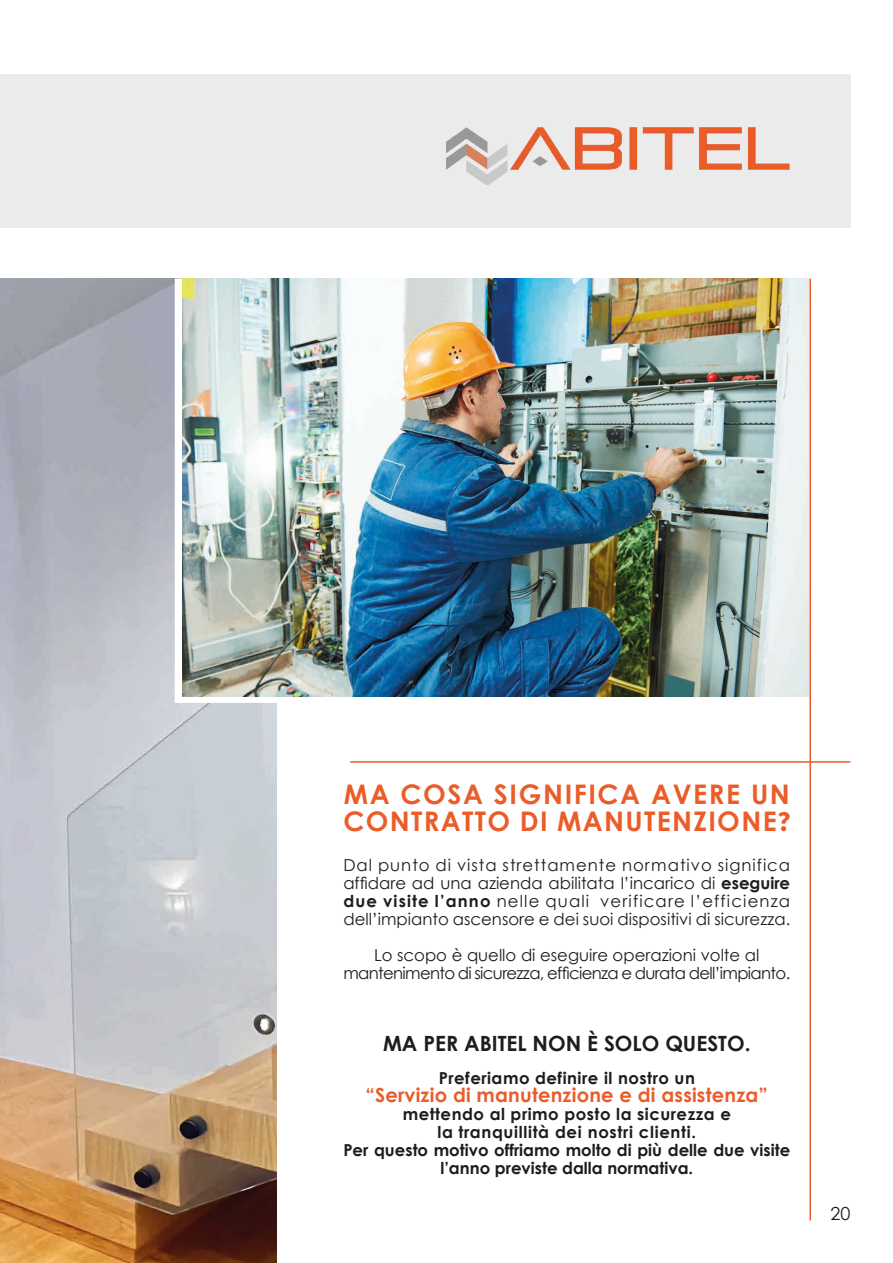
<style>
.page{position:relative;width:893px;height:1263px;background:#fff}
.page>*{position:absolute;margin:0;border:0;box-sizing:border-box;transform-origin:0 0}
.t1{font:700 27px/27px "Century Gothic";letter-spacing:.05em;color:#eb5c28}
.t2{font:700 21px "Century Gothic";color:#1d1d1b}
.t3{font:700 19.5px "Century Gothic";letter-spacing:.01em;color:#eb5c28}
.t4{font:18px "Century Gothic";color:#1d1d1b}
.t5{font:16.5px/18px "Century Gothic";color:#1d1d1b;text-align:justify}
.t6{font:700 16.5px/18px "Century Gothic";color:#1d1d1b;text-align:center}
.t7{font:16.5px/18px "Century Gothic";letter-spacing:-.04em;color:#1d1d1b;text-align:center}
.t8{font:700 16.5px "Century Gothic";letter-spacing:.03em;color:#1d1d1b}
.s1{font-family:"Brandon Grotesque";font-weight:900}
.s2{font-weight:700}
</style>
<div class="page">
<img style="left:0;top:279px;width:276px;height:984px">
<svg style="left:169px;top:278px;width:122px;height:431px"></svg>
<img style="left:182px;top:279px;width:626px;height:417px">
<div style="left:0;top:74px;width:850px;height:153px;background:#ebebec"></div>
<hr style="left:350px;top:761px;width:500px;height:2px;background:#eb5c28">
<hr style="left:809px;top:279px;width:2px;height:941px;background:#eb5c28">
<img style="left:446px;top:127px;width:344px;height:58px">
<h1 class="t1" style="left:343px;top:780px;width:448px">MA COSA SIGNIFICA AVERE UN<br>CONTRATTO DI MANUTENZIONE<span class="s1">?</span></h1>
<p class="t5" style="left:343px;top:855px;width:448px">Dal punto di vista strettamente normativo significa affidare ad una azienda abilitata l’incarico di <span class="s2">eseguire due visite l’anno</span> nelle quali verificare l’efficienza dell’impianto ascensore e dei suoi dispositivi di sicurezza.</p>
<p class="t7" style="left:343px;top:945px;width:448px">Lo scopo è quello di eseguire operazioni volte al mantenimento di sicurezza, efficienza e durata dell’impianto.</p>
<p class="t2" style="left:383px;top:1030px;width:369px">MA PER ABITEL NON È SOLO QUESTO.</p>
<p class="t8" style="left:439px;top:1067px;width:258px">Preferiamo definire il nostro un</p>
<p class="t3" style="left:366px;top:1082px;width:404px">“Servizio di manutenzione e di assistenza”</p>
<p class="t6" style="left:343px;top:1104px;width:448px">mettendo al primo posto la sicurezza e<br>la tranquillità dei nostri clienti.<br>Per questo motivo offriamo molto di più delle due visite l’anno previste dalla normativa.</p>
<p class="t4" style="left:830px;top:1203px;width:21px">20</p>
</div>
